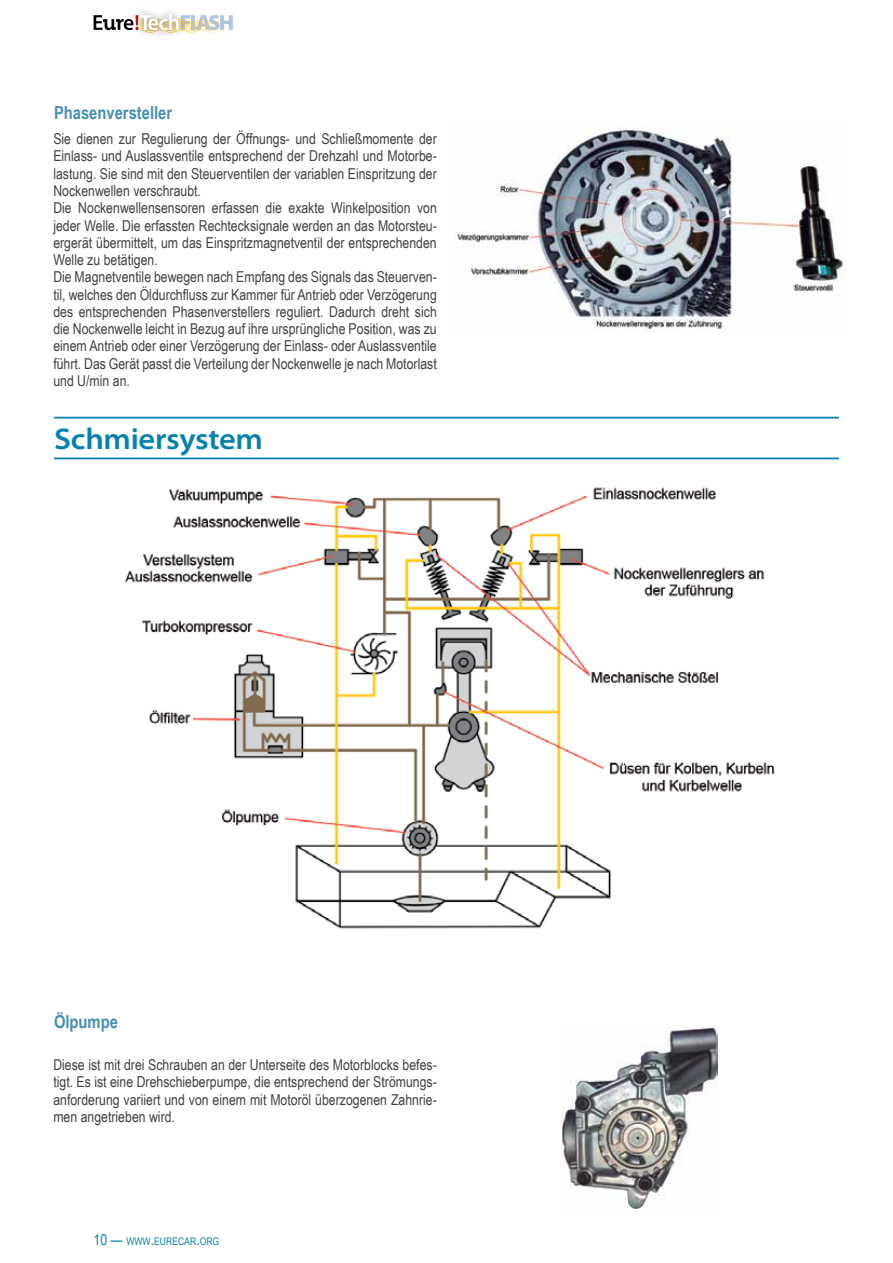
<style>
.page{position:relative;width:893px;height:1263px;background:#fff}
.page>*{position:absolute;margin:0;border:0;box-sizing:border-box;transform-origin:0 0}
.t1{font:600 semi-expanded 30px "Myriad Pro";letter-spacing:-.01em;color:#0482ab}
.t2{font:700 18px "Arial Narrow";color:#478fb4}
.t3{font:15px/17.2px "Arial Narrow";color:#414042}
.t4{font:10.5px "Arial Narrow";color:#0482ab}
.s1{font-size:15px}
</style>
<div class="page">
<svg style="left:94px;top:14px;width:139px;height:19px"></svg>
<hr style="left:54px;top:417px;width:785px;height:1px;background:#0482ab">
<hr style="left:54px;top:457px;width:785px;height:2px;background:#0482ab">
<img style="left:455px;top:128px;width:388px;height:204px">
<img style="left:124px;top:487px;width:651px;height:442px">
<img style="left:561px;top:1027px;width:156px;height:182px">
<p class="t2" style="left:54px;top:99px;width:120px">Phasenversteller</p>
<p class="t3" style="left:53px;top:130px;width:385px">Sie dienen zur Regulierung der Öffnungs- und Schließmomente der Einlass- und Auslassventile entsprechend der Drehzahl und Motorbe&shy;lastung. Sie sind mit den Steuerventilen der variablen Einspritzung der Nockenwellen verschraubt.<br>Die Nockenwellensensoren erfassen die exakte Winkelposition von jeder Welle. Die erfassten Rechtecksignale werden an das Motorsteu&shy;ergerät übermittelt, um das Einspritzmagnetventil der entsprechenden Welle zu betätigen.<br>Die Magnetventile bewegen nach Empfang des Signals das Steuerven&shy;til, welches den Öldurchfluss zur Kammer für Antrieb oder Verzögerung des entsprechenden Phasenverstellers reguliert. Dadurch dreht sich die Nockenwelle leicht in Bezug auf ihre ursprüngliche Position, was zu einem Antrieb oder einer Verzögerung der Einlass- oder Auslassventile führt. Das Gerät passt die Verteilung der Nockenwelle je nach Motorlast und U/min an.</p>
<h1 class="t1" style="left:54px;top:422px;width:210px">Schmiersystem</h1>
<p class="t2" style="left:54px;top:1008px;width:65px">Ölpumpe</p>
<p class="t3" style="left:53px;top:1056px;width:385px;text-align:justify">Diese ist mit drei Schrauben an der Unterseite des Motorblocks befes&shy;tigt. Es ist eine Drehschieberpumpe, die entsprechend der Strömungs&shy;anforderung variiert und von einem mit Motoröl überzogenen Zahnrie&shy;men angetrieben wird.</p>
<p class="t4" style="left:94px;top:1233px;width:127px"><span class="s1">10 —</span> WWW<span class="s1">.</span>EURECAR<span class="s1">.</span>ORG</p>
</div>
